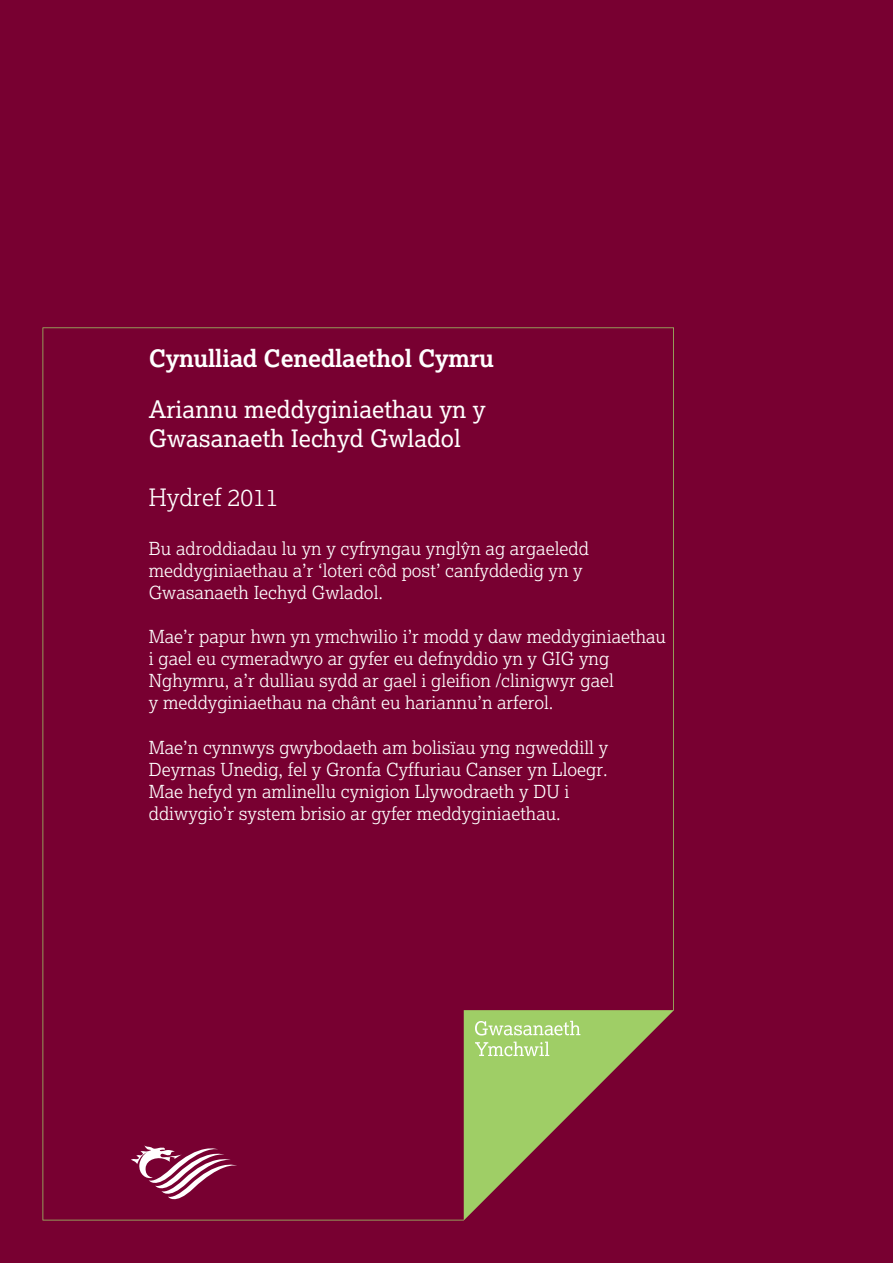
<style>
.page{position:relative;width:893px;height:1263px;background:#780031}
.page>*{position:absolute;margin:0;border:0;box-sizing:border-box;transform-origin:0 0}
.t1{font:24px/29.4px "Cynulliad Serif";color:#fff}
.t2{font:700 24px "Cynulliad Serif";letter-spacing:-.01em;color:#fff}
.t3{font:24px "Cynulliad Serif Lt";color:#fff}
.t4{font:18px/22px "Cynulliad Serif Lt";color:#fff}
</style>
<div class="page">
<svg style="left:43px;top:327px;width:631px;height:893px"></svg>
<svg style="left:475px;top:1021px;width:105px;height:14px"></svg>
<svg style="left:475px;top:1041px;width:74px;height:15px"></svg>
<p class="t2" style="left:149px;top:343px;width:347px">Cynulliad Cenedlaethol Cymru</p>
<p class="t1" style="left:149px;top:394px;width:338px">Ariannu meddyginiaethau yn y<br>Gwasanaeth Iechyd Gwladol</p>
<p class="t3" style="left:149px;top:482px;width:131px">Hydref 2011</p>
<p class="t4" style="left:149px;top:537px;width:442px">Bu adroddiadau lu yn y cyfryngau ynglŷn ag argaeledd meddyginiaethau a’r ‘loteri côd post’ canfyddedig yn y<br>Gwasanaeth Iechyd Gwladol.</p>
<p class="t4" style="left:149px;top:625px;width:519px">Mae’r papur hwn yn ymchwilio i’r modd y daw meddyginiaethau i gael eu cymeradwyo ar gyfer eu defnyddio yn y GIG yng Nghymru, a’r dulliau sydd ar gael i gleifion /clinigwyr gael<br>y meddyginiaethau na chânt eu hariannu’n arferol.</p>
<p class="t4" style="left:149px;top:736px;width:461px">Mae’n cynnwys gwybodaeth am bolisïau yng ngweddill y Deyrnas Unedig, fel y Gronfa Cyffuriau Canser yn Lloegr.<br>Mae hefyd yn amlinellu cynigion Llywodraeth y DU i ddiwygio’r system brisio ar gyfer meddyginiaethau.</p>
</div>
